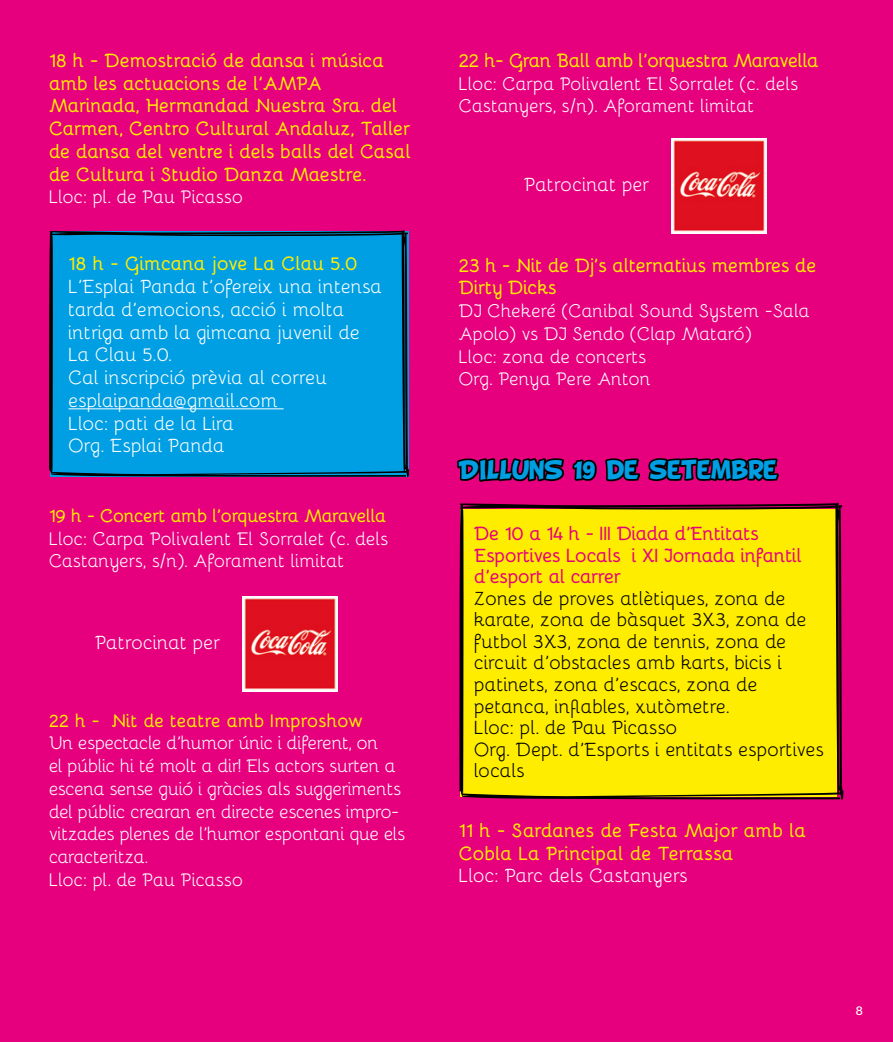
<style>
.page{position:relative;width:893px;height:1042px;background:#e6007d}
.page>*{position:absolute;margin:0;border:0;box-sizing:border-box;transform-origin:0 0}
.t1{font:21px "BD Cartoon Shout";color:#009fe3}
.t2{font:700 19.25px/22.8px "Bellota";letter-spacing:-.03em;color:#ffed00}
.t3{font:19.25px/21.5px "Bellota";letter-spacing:-.01em;color:#000}
.t4{font:19.25px/22.8px "Bellota";letter-spacing:-.02em;color:#fff}
.t5{font:700 19.25px/21.5px "Bellota";letter-spacing:-.025em;color:#e6007d}
.t6{font:19.25px "Bellota";color:#fff}
.t7{font:18.38px/22.8px "Bellota";letter-spacing:-.02em;color:#fff}
.t8{font:700 18.38px "Bellota";letter-spacing:-.045em;color:#ffed00}
.t9{font:700 18.38px "Bellota";letter-spacing:-.025em;color:#ffed00}
.t10{font:12.25px "Stag Sans";color:#fff}
</style>
<div class="page">
<svg style="left:457px;top:457px;width:322px;height:25px"></svg>
<svg style="left:459px;top:502px;width:384px;height:298px;fill:#ffed00"></svg>
<div style="left:49px;top:230px;width:360px;height:247px;background:#009fe3"></div>
<hr style="left:69px;top:408px;width:215px;height:1px;background:#fff">
<img style="left:243px;top:597px;width:94px;height:94px">
<img style="left:672px;top:139px;width:94px;height:94px">
<p class="t2" style="left:49px;top:47px;width:364px">18 h - Demostració de dansa i música amb les actuacions de l’AMPA Marinada, Hermandad Nuestra Sra. del Carmen, Centro Cultural Andaluz, Taller de dansa del ventre i dels balls del Casal de Cultura i Studio Danza Maestre.</p>
<p class="t7" style="left:49px;top:184px;width:196px">Lloc: pl. de Pau Picasso</p>
<p class="t2" style="left:69px;top:251px;width:291px">18 h - Gimcana jove La Clau 5.0</p>
<p class="t4" style="left:69px;top:274px;width:315px">L’Esplai Panda t’ofereix una intensa tarda d’emocions, acció i molta intriga amb la gimcana juvenil de<br>La Clau 5.0.<br>Cal inscripció prèvia al correu esplaipanda@gmail.com<br>Lloc: pati de la Lira<br>Org. Esplai Panda</p>
<p class="t8" style="left:49px;top:501px;width:339px">19 h - Concert amb l’orquestra Maravella</p>
<p class="t7" style="left:49px;top:526px;width:341px">Lloc: Carpa Polivalent El Sorralet (c. dels<br>Castanyers, s/n). Aforament limitat</p>
<p class="t6" style="left:95px;top:627px;width:127px">Patrocinat per</p>
<p class="t9" style="left:49px;top:706px;width:316px">22 h - Nit de teatre amb Improshow</p>
<p class="t7" style="left:49px;top:730px;width:358px">Un espectacle d’humor únic i diferent, on<br>el públic hi té molt a dir! Els actors surten a escena sense guió i gràcies als suggeriments del públic crearan en directe escenes impro&shy;vitzades plenes de l’humor espontani que els caracteritza.<br>Lloc: pl. de Pau Picasso</p>
<p class="t2" style="left:459px;top:47px;width:362px">22 h- Gran Ball amb l’orquestra Maravella</p>
<p class="t7" style="left:459px;top:71px;width:341px">Lloc: Carpa Polivalent El Sorralet (c. dels<br>Castanyers, s/n). Aforament limitat</p>
<p class="t6" style="left:524px;top:169px;width:127px">Patrocinat per</p>
<p class="t2" style="left:459px;top:252px;width:359px">23 h - Nit de Dj’s alternatius membres de<br>Dirty Dicks</p>
<p class="t7" style="left:459px;top:298px;width:353px">DJ Chekeré (Canibal Sound System -Sala<br>Apolo) vs DJ Sendo (Clap Mataró)<br>Lloc: zona de concerts<br>Org. Penya Pere Anton</p>
<p class="t1" style="left:459px;top:459px;width:320px">DILLUNS 19 DE SETEMBRE</p>
<p class="t5" style="left:474px;top:521px;width:330px">De 10 a 14 h - III Diada d’Entitats<br>Esportives Locals i XI Jornada infantil d’esport al carrer</p>
<p class="t3" style="left:474px;top:586px;width:352px">Zones de proves atlètiques, zona de karate, zona de bàsquet 3X3, zona de futbol 3X3, zona de tennis, zona de circuit d’obstacles amb karts, bicis i patinets, zona d’escacs, zona de petanca, inflables, xutòmetre.<br>Lloc: pl. de Pau Picasso<br>Org. Dept. d’Esports i entitats esportives locals</p>
<p class="t2" style="left:459px;top:817px;width:349px">11 h - Sardanes de Festa Major amb la<br>Cobla La Principal de Terrassa</p>
<p class="t4" style="left:459px;top:863px;width:231px">Lloc: Parc dels Castanyers</p>
<p class="t10" style="left:856px;top:1003px;width:9px">8</p>
</div>
